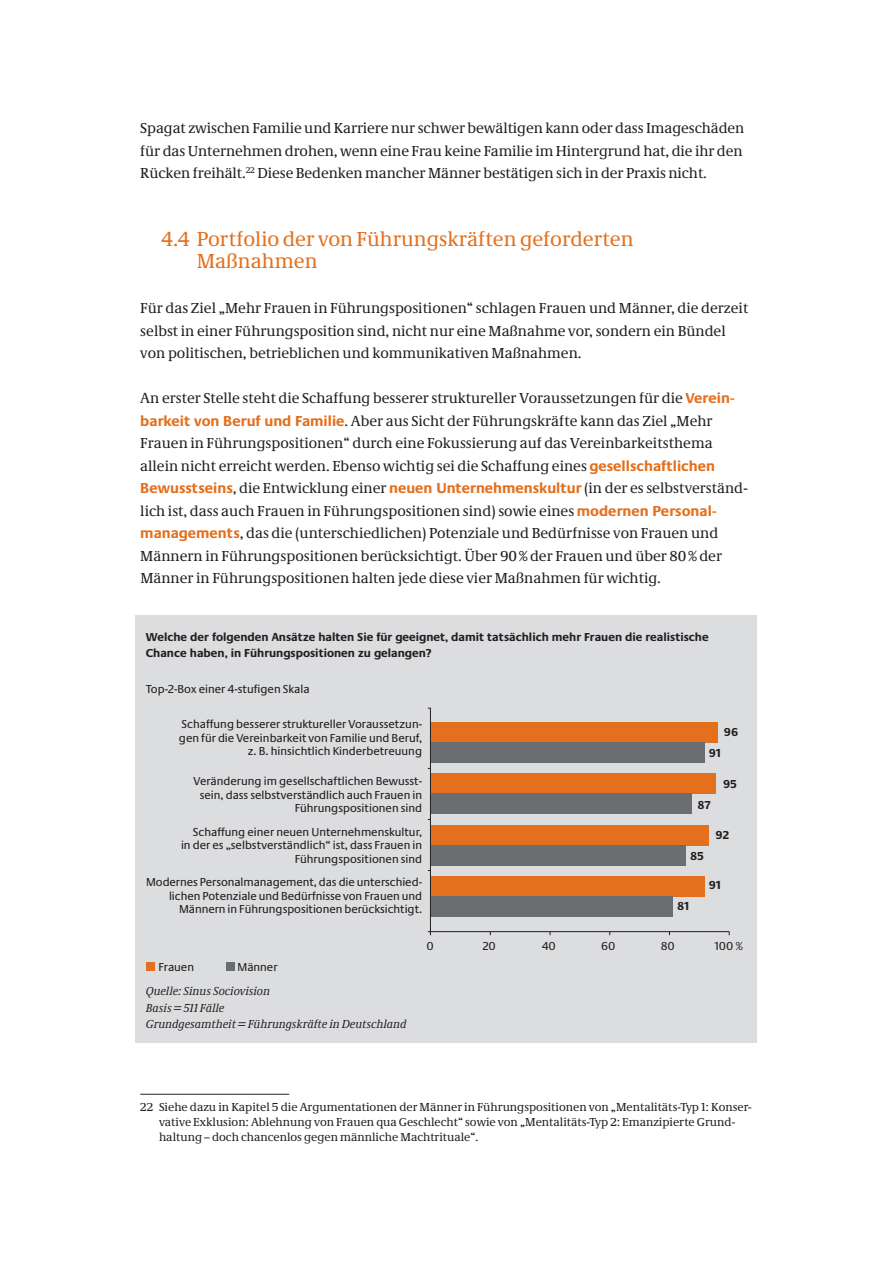
<style>
.page{position:relative;width:893px;height:1263px;background:#fff}
.page>*{position:absolute;margin:0;border:0;box-sizing:border-box;transform-origin:0 0}
.t1{font:21px/22.5px "Neue Demos";color:#e4701e}
.t2{font:15px/22.5px "Neue Demos";color:#231f20}
.t3{font:12px/13.5px "Neue Praxis";color:#231f20;text-align:right}
.t4{font:12px/15px "Neue Demos";color:#231f20}
.t5{font:700 12px/16.5px "Neue Praxis";color:#231f20}
.t6{font:italic 12px/16.5px "Neue Demos";color:#231f20}
.s1{font-family:"Neue Praxis";font-weight:700;color:#e4701e}
</style>
<div class="page">
<div style="left:135px;top:615px;width:622px;height:428px;background:#dcdddf"></div>
<div style="left:146px;top:962px;width:9px;height:9px;background:#e4701e"></div>
<div style="left:226px;top:962px;width:9px;height:9px;background:#6c6d70"></div>
<hr style="left:428px;top:931px;width:301px;height:1px;background:#231f20">
<div style="left:430px;top:723px;width:288px;height:20px;background:#e4701e"></div>
<div style="left:430px;top:743px;width:275px;height:20px;background:#6c6d70"></div>
<div style="left:430px;top:774px;width:286px;height:20px;background:#e4701e"></div>
<div style="left:430px;top:794px;width:262px;height:20px;background:#6c6d70"></div>
<div style="left:430px;top:825px;width:279px;height:20px;background:#e4701e"></div>
<div style="left:430px;top:845px;width:256px;height:20px;background:#6c6d70"></div>
<div style="left:430px;top:876px;width:275px;height:20px;background:#e4701e"></div>
<div style="left:430px;top:896px;width:243px;height:20px;background:#6c6d70"></div>
<hr style="left:430px;top:708px;width:1px;height:227px;background:#231f20">
<hr style="left:140px;top:1094px;width:149px;height:1px;background:#231f20">
<p class="t2" style="left:140px;top:117px;width:606px">Spagat zwischen Familie und Karriere nur schwer bewältigen kann oder dass Imageschäden für das Unternehmen drohen, wenn eine Frau keine Familie im Hintergrund hat, die ihr den<br>Rücken freihält.<sup>22</sup> Diese Bedenken mancher Männer bestätigen sich in der Praxis nicht.</p>
<h2 class="t1" style="left:197px;top:227px;width:438px;text-indent:-35px">4.4 Portfolio der von Führungskräften geforderten<br>Maßnahmen</h2>
<p class="t2" style="left:140px;top:297px;width:609px">Für das Ziel „Mehr Frauen in Führungspositionen“ schlagen Frauen und Männer, die derzeit selbst in einer Führungsposition sind, nicht nur eine Maßnahme vor, sondern ein Bündel von politischen, betrieblichen und kommunikativen Maßnahmen.</p>
<p class="t2" style="left:140px;top:387px;width:609px">An erster Stelle steht die Schaffung besserer struktureller Voraussetzungen für die <span class="s1">Verein&shy;barkeit von Beruf und Familie</span>. Aber aus Sicht der Führungskräfte kann das Ziel „Mehr Frauen in Führungspositionen“ durch eine Fokussierung auf das Vereinbarkeitsthema allein nicht erreicht werden. Ebenso wichtig sei die Schaffung eines <span class="s1">gesellschaftlichen Bewusstseins</span>, die Entwicklung einer <span class="s1">neuen Unternehmenskultur</span> (in der es selbstverständ&shy;lich ist, dass auch Frauen in Führungspositionen sind) sowie eines <span class="s1">modernen Personal&shy;managements</span>, das die (unterschiedlichen) Potenziale und Bedürfnisse von Frauen und Männern in Führungspositionen berücksichtigt. Über 90 % der Frauen und über 80 % der Männer in Führungspositionen halten jede diese vier Maßnahmen für wichtig.</p>
<p class="t5" style="left:146px;top:628px;width:564px">Welche der folgenden Ansätze halten Sie für geeignet, damit tatsächlich mehr Frauen die realistische<br>Chance haben, in Führungspositionen zu gelangen?</p>
<p class="t3" style="left:146px;top:682px;width:165px">Top-2-Box einer 4-stufigen Skala</p>
<p class="t3" style="left:179px;top:717px;width:245px">Schaffung besserer struktureller Voraussetzun&shy;gen für die Vereinbarkeit von Familie und Beruf, z. B. hinsichtlich Kinderbetreuung</p>
<p class="t3" style="left:194px;top:774px;width:230px">Veränderung im gesellschaftlichen Bewusst&shy;sein, dass selbstverständlich auch Frauen in<br>Führungspositionen sind</p>
<p class="t3" style="left:181px;top:825px;width:243px">Schaffung einer neuen Unternehmenskultur, in der es „selbstverständlich“ ist, dass Frauen in<br>Führungspositionen sind</p>
<p class="t3" style="left:146px;top:875px;width:278px">Modernes Personalmanagement, das die unterschied&shy;lichen Potenziale und Bedürfnisse von Frauen und<br>Männern in Führungspositionen berücksichtigt.</p>
<p class="t5" style="left:724px;top:724px;width:16px">96</p>
<p class="t5" style="left:709px;top:745px;width:13px">91</p>
<p class="t5" style="left:697px;top:796px;width:14px">87</p>
<p class="t5" style="left:723px;top:775px;width:16px">95</p>
<p class="t5" style="left:690px;top:847px;width:16px">85</p>
<p class="t5" style="left:716px;top:826px;width:15px">92</p>
<p class="t5" style="left:677px;top:898px;width:13px">81</p>
<p class="t5" style="left:709px;top:877px;width:13px">91</p>
<p class="t3" style="left:158px;top:960px;width:37px">Frauen</p>
<p class="t3" style="left:237px;top:960px;width:42px">Männer</p>
<p class="t6" style="left:146px;top:983px;width:262px">Quelle: Sinus Sociovision<br>Basis = 511 Fälle<br>Grundgesamtheit = Führungskräfte in Deutschland</p>
<p class="t3" style="left:426px;top:939px;width:9px">0</p>
<p class="t3" style="left:483px;top:939px;width:15px">20</p>
<p class="t3" style="left:542px;top:939px;width:16px">40</p>
<p class="t3" style="left:601px;top:939px;width:16px">60</p>
<p class="t3" style="left:661px;top:939px;width:16px">80</p>
<p class="t3" style="left:715px;top:939px;width:29px">100 %</p>
<p class="t4" style="left:159px;top:1100px;width:594px;text-indent:-19px">22 Siehe dazu in Kapitel 5 die Argumentationen der Männer in Führungspositionen von „Mentalitäts-Typ 1: Konser&shy;vative Exklusion: Ablehnung von Frauen qua Geschlecht“ sowie von „Mentalitäts-Typ 2: Emanzipierte Grund&shy;haltung – doch chancenlos gegen männliche Machtrituale“.</p>
</div>
